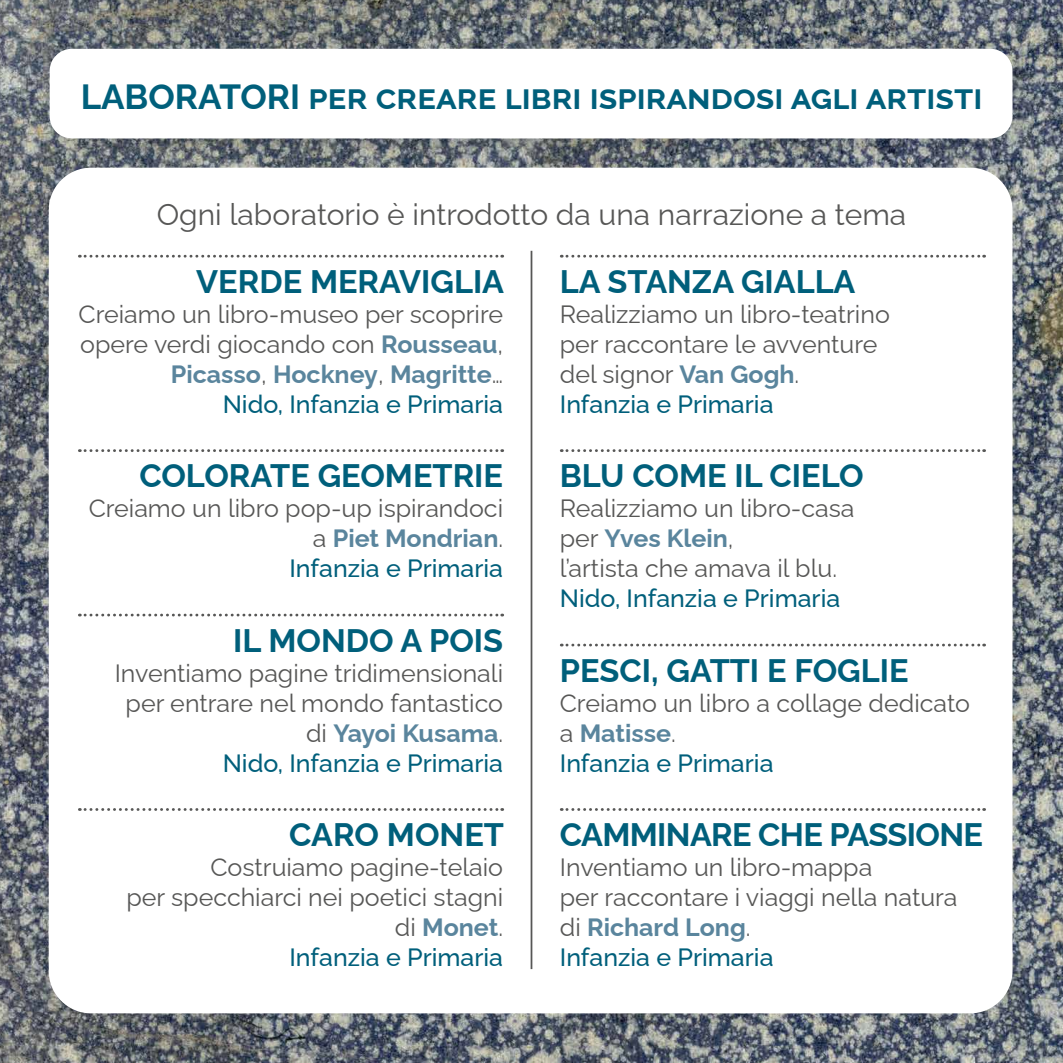
<style>
.page{position:relative;width:1063px;height:1063px;background:#fff}
.page>*{position:absolute;margin:0;border:0;box-sizing:border-box;transform-origin:0 0}
.t1{font:700 35px "Raleway";color:#005f7b}
.t2{font:700 32.5px "Raleway";color:#005f7b}
.t3{font:700 32.5px "Raleway";letter-spacing:-.02em;color:#005f7b}
.t4{font:30px "Raleway";color:#575756}
.t5{font:25px/30px "Raleway";color:#575756;text-align:right}
.t6{font:500 25px "Raleway";color:#005f7b}
.s1{font-weight:700;color:#5a859d}
.s2{font-weight:500;color:#005f7b}
</style>
<div class="page">
<img style="left:0;top:0;width:1062px;height:1063px">
<div style="left:49px;top:168px;width:964px;height:845px;background:#fff;border-radius:43px"></div>
<hr style="left:531px;top:251px;width:1px;height:718px;background:#575756">
<svg style="left:79px;top:255px;width:424px;height:3px"></svg>
<svg style="left:79px;top:449px;width:424px;height:3px"></svg>
<svg style="left:79px;top:614px;width:424px;height:2px"></svg>
<svg style="left:79px;top:808px;width:424px;height:3px"></svg>
<svg style="left:561px;top:255px;width:424px;height:3px"></svg>
<svg style="left:561px;top:449px;width:424px;height:3px"></svg>
<svg style="left:561px;top:644px;width:424px;height:2px"></svg>
<svg style="left:561px;top:808px;width:424px;height:3px"></svg>
<div style="left:52px;top:52px;width:976px;height:102px;background:#000;opacity:.1"></div>
<div style="left:50px;top:49px;width:962px;height:89px;background:#fff;border-radius:22px"></div>
<h1 class="t1" style="left:81px;top:69px;width:903px">LABORATORI per creare libri ispirandosi agli artisti</h1>
<p class="t4" style="left:157px;top:191px;width:751px">Ogni laboratorio è introdotto da una narrazione a tema</p>
<h2 class="t2" style="left:196px;top:256px;width:309px">VERDE MERAVIGLIA</h2>
<p class="t5" style="left:79px;top:296px;width:426px">Creiamo un libro-museo per scoprire opere verdi giocando con <span class="s1">Rousseau</span>,<br><span class="s1">Picasso</span>, <span class="s1">Hockney</span>, <span class="s1">Magritte</span>…<br><span class="s2">Nido, Infanzia e Primaria</span></p>
<h2 class="t2" style="left:139px;top:450px;width:365px">COLORATE GEOMETRIE</h2>
<p class="t5" style="left:89px;top:491px;width:416px">Creiamo un libro pop-up ispirandoci a <span class="s1">Piet Mondrian</span>.<br><span class="s2">Infanzia e Primaria</span></p>
<h2 class="t2" style="left:233px;top:614px;width:271px">IL MONDO A POIS</h2>
<p class="t5" style="left:115px;top:655px;width:390px">Inventiamo pagine tridimensionali per entrare nel mondo fantastico di <span class="s1">Yayoi Kusama</span>.<br><span class="s2">Nido, Infanzia e Primaria</span></p>
<h2 class="t2" style="left:289px;top:809px;width:216px">CARO MONET</h2>
<p class="t5" style="left:127px;top:850px;width:378px">Costruiamo pagine-telaio<br>per specchiarci nei poetici stagni di <span class="s1">Monet</span>.<br><span class="s2">Infanzia e Primaria</span></p>
<h2 class="t2" style="left:560px;top:256px;width:297px">LA STANZA GIALLA</h2>
<p class="t5" style="left:560px;top:296px;width:332px;text-align:left">Realizziamo un libro-teatrino per raccontare le avventure del signor <span class="s1">Van Gogh</span>.<br><span class="s2">Infanzia e Primaria</span></p>
<h2 class="t2" style="left:560px;top:450px;width:305px">BLU COME IL CIELO</h2>
<p class="t5" style="left:560px;top:491px;width:296px;text-align:left">Realizziamo un libro-casa per <span class="s1">Yves Klein</span>,<br>l’artista che amava il blu.</p>
<p class="t6" style="left:560px;top:579px;width:282px">Nido, Infanzia e Primaria</p>
<h2 class="t2" style="left:560px;top:644px;width:350px">PESCI, GATTI E FOGLIE</h2>
<p class="t5" style="left:560px;top:685px;width:412px;text-align:left">Creiamo un libro a collage dedicato a <span class="s1">Matisse</span>.<br><span class="s2">Infanzia e Primaria</span></p>
<h2 class="t3" style="left:560px;top:809px;width:425px">CAMMINARE CHE PASSIONE</h2>
<p class="t5" style="left:560px;top:850px;width:399px;text-align:left">Inventiamo un libro-mappa<br>per raccontare i viaggi nella natura di <span class="s1">Richard Long</span>.<br><span class="s2">Infanzia e Primaria</span></p>
</div>
